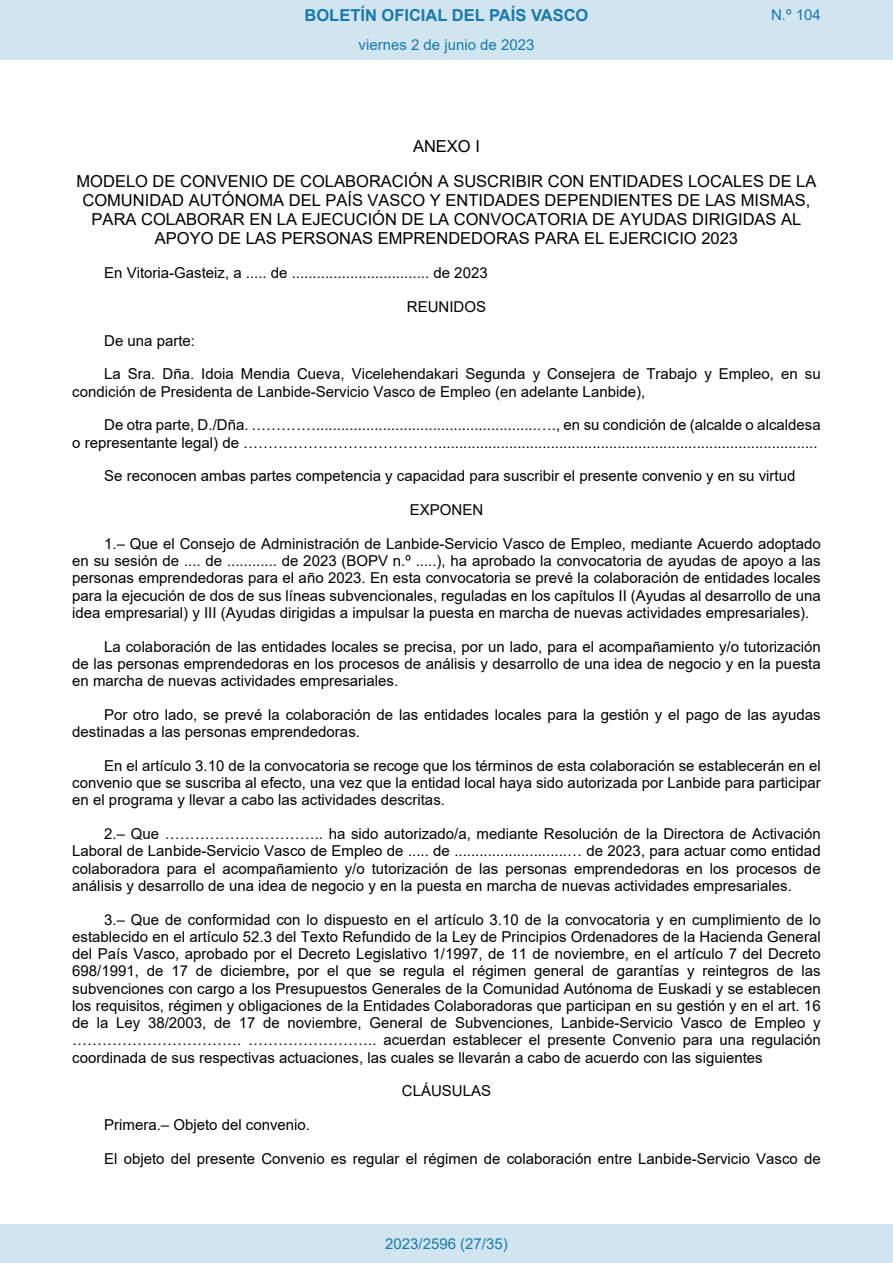
<style>
.page{position:relative;width:893px;height:1263px;background:#fff}
.page>*{position:absolute;margin:0;border:0;box-sizing:border-box;transform-origin:0 0}
.t1{font:16.5px/18.9px "Arial";color:#000;text-align:center}
.t2{font:700 16.5px "Arial";color:#1879ad}
.t3{font:15px/17.2px "Arial";color:#000;text-align:justify}
.Paginacion_Centro{font:15px "Arial";color:#1879ad}
.s1{font-weight:700}
</style>
<div class="page">
<div style="left:0;top:0;width:893px;height:60px;background:#d0e5f0"></div>
<div style="left:0;top:1225px;width:893px;height:38px;background:#d0e5f0"></div>
<p class="t2" style="left:305px;top:3px;width:285px">BOLETÍN OFICIAL DEL PAÍS VASCO</p>
<p class="Paginacion_Centro" style="left:771px;top:5px;width:51px">N.º 104</p>
<p class="Paginacion_Centro" style="left:358px;top:35px;width:177px">viernes 2 de junio de 2023</p>
<p class="t1" style="left:77px;top:128px;width:741px;line-height:35.4px">ANEXO I<br>MODELO DE CONVENIO DE COLABORACIÓN A SUSCRIBIR CON ENTIDADES LOCALES DE LA</p>
<p class="t1" style="left:82px;top:191px;width:729px">COMUNIDAD AUTÓNOMA DEL PAÍS VASCO Y ENTIDADES DEPENDIENTES DE LAS MISMAS,<br>PARA COLABORAR EN LA EJECUCIÓN DE LA CONVOCATORIA DE AYUDAS DIRIGIDAS AL<br>APOYO DE LAS PERSONAS EMPRENDEDORAS PARA EL EJERCICIO 2023</p>
<p class="t3" style="left:104px;top:264px;width:385px">En Vitoria-Gasteiz, a ..... de ................................. de 2023</p>
<p class="t3" style="left:407px;top:298px;width:81px">REUNIDOS</p>
<p class="t3" style="left:104px;top:332px;width:92px">De una parte:</p>
<p class="t3" style="left:72px;top:365px;width:750px;text-indent:32px">La Sra. Dña. Idoia Mendia Cueva, Vicelehendakari Segunda y Consejera de Trabajo y Empleo, en su condición de Presidenta de Lanbide-Servicio Vasco de Empleo (en adelante Lanbide),</p>
<p class="t3" style="left:72px;top:416px;width:750px;text-align:right">De otra parte, D./Dña. .………….....................................................…., en su condición de (alcalde o alcaldesa<br>o representante legal) de …………………………………...........................................................................................</p>
<p class="t3" style="left:104px;top:467px;width:693px">Se reconocen ambas partes competencia y capacidad para suscribir el presente convenio y en su virtud</p>
<p class="t3" style="left:410px;top:501px;width:75px">EXPONEN</p>
<p class="t3" style="left:72px;top:535px;width:750px;text-indent:32px">1.– Que el Consejo de Administración de Lanbide-Servicio Vasco de Empleo, mediante Acuerdo adoptado en su sesión de .... de ............ de 2023 (BOPV n.º .....), ha aprobado la convocatoria de ayudas de apoyo a las personas emprendedoras para el año 2023. En esta convocatoria se prevé la colaboración de entidades locales para la ejecución de dos de sus líneas subvencionales, reguladas en los capítulos II (Ayudas al desarrollo de una idea empresarial) y III (Ayudas dirigidas a impulsar la puesta en marcha de nuevas actividades empresariales).</p>
<p class="t3" style="left:72px;top:637px;width:750px;text-indent:32px">La colaboración de las entidades locales se precisa, por un lado, para el acompañamiento y/o tutorización de las personas emprendedoras en los procesos de análisis y desarrollo de una idea de negocio y en la puesta en marcha de nuevas actividades empresariales.</p>
<p class="t3" style="left:72px;top:706px;width:750px;text-indent:32px">Por otro lado, se prevé la colaboración de las entidades locales para la gestión y el pago de las ayudas destinadas a las personas emprendedoras.</p>
<p class="t3" style="left:72px;top:757px;width:750px;text-indent:32px">En el artículo 3.10 de la convocatoria se recoge que los términos de esta colaboración se establecerán en el convenio que se suscriba al efecto, una vez que la entidad local haya sido autorizada por Lanbide para participar en el programa y llevar a cabo las actividades descritas.</p>
<p class="t3" style="left:72px;top:825px;width:750px;text-indent:32px">2.– Que ………………………….. ha sido autorizado/a, mediante Resolución de la Directora de Activación Laboral de Lanbide-Servicio Vasco de Empleo de ..... de ...........................… de 2023, para actuar como entidad colaboradora para el acompañamiento y/o tutorización de las personas emprendedoras en los procesos de análisis y desarrollo de una idea de negocio y en la puesta en marcha de nuevas actividades empresariales.</p>
<p class="t3" style="left:72px;top:910px;width:750px;text-indent:32px">3.– Que de conformidad con lo dispuesto en el artículo 3.10 de la convocatoria y en cumplimiento de lo establecido en el artículo 52.3 del Texto Refundido de la Ley de Principios Ordenadores de la Hacienda General del País Vasco, aprobado por el Decreto Legislativo 1/1997, de 11 de noviembre, en el artículo 7 del Decreto 698/1991, de 17 de diciembre<span class="s1">,</span> por el que se regula el régimen general de garantías y reintegros de las subvenciones con cargo a los Presupuestos Generales de la Comunidad Autónoma de Euskadi y se establecen los requisitos, régimen y obligaciones de la Entidades Colaboradoras que participan en su gestión y en el art. 16 de la Ley 38/2003, de 17 de noviembre, General de Subvenciones, Lanbide-Servicio Vasco de Empleo y ……………………………. …………………….. acuerdan establecer el presente Convenio para una regulación coordinada de sus respectivas actuaciones, las cuales se llevarán a cabo de acuerdo con las siguientes</p>
<p class="t3" style="left:402px;top:1082px;width:91px">CLÁUSULAS</p>
<p class="t3" style="left:104px;top:1116px;width:207px">Primera.– Objeto del convenio.</p>
<p class="t3" style="left:104px;top:1150px;width:718px">El objeto del presente Convenio es regular el régimen de colaboración entre Lanbide-Servicio Vasco de</p>
<p class="Paginacion_Centro" style="left:385px;top:1234px;width:124px">2023/2596 (27/35)</p>
</div>
